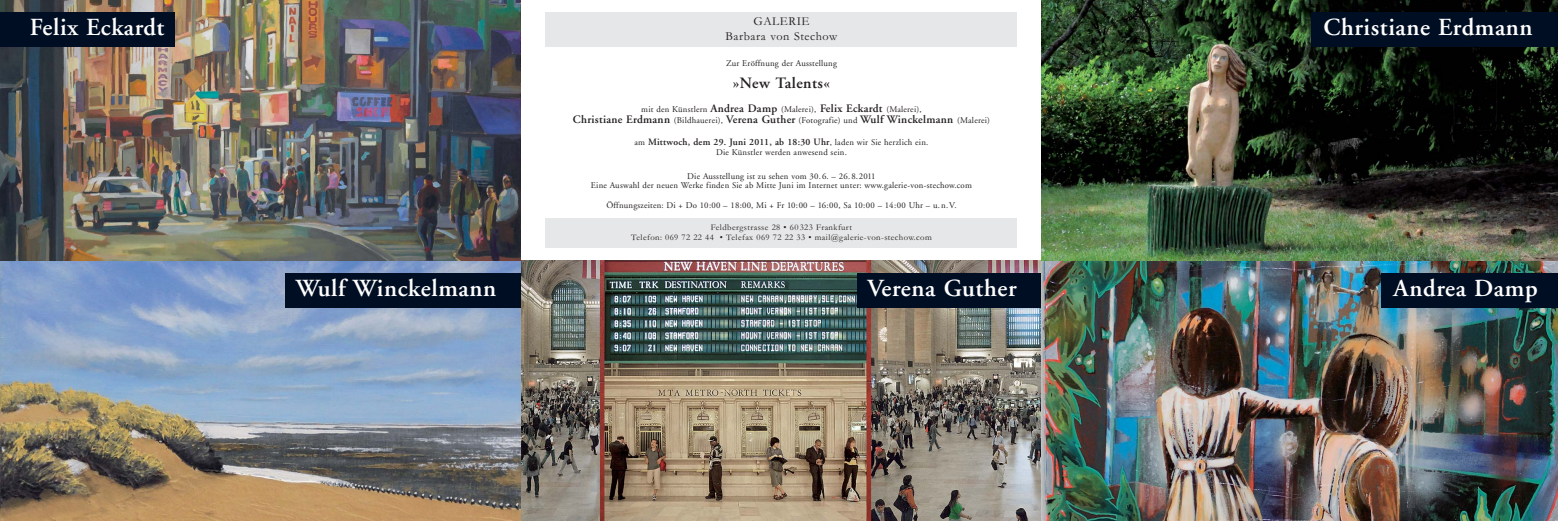
<style>
.page{position:relative;width:1558px;height:521px;background:#fff}
.page>*{position:absolute;margin:0;border:0;box-sizing:border-box;transform-origin:0 0}
.t1{font:600 24.5px "Adobe Garamond";letter-spacing:.025em;color:#fff}
.t2{font:600 15.75px "Adobe Garamond";letter-spacing:.025em;color:#231f20}
.t3{font:12.25px/14.7px "Garamond";letter-spacing:.045em;color:#231f20;text-align:center}
.t4{font:600 11.38px "Adobe Garamond";letter-spacing:.025em;color:#231f20}
.t5{font:600 9.62px "Adobe Garamond";letter-spacing:.025em;color:#231f20}
.t6{font:8.75px/9.6px "Adobe Garamond";letter-spacing:.025em;color:#231f20;text-align:center}
.t7{font:8.75px/10.5px "Garamond";letter-spacing:.045em;color:#231f20;text-align:center}
.s1{font-weight:600;font-size:11.38px}
.s2{font-weight:400;font-size:8.75px}
</style>
<div class="page">
<img style="left:521px;top:260px;width:521px;height:261px">
<div style="left:857px;top:273px;width:189px;height:35px;background:#000e23"></div>
<img style="left:1042px;top:260px;width:516px;height:261px">
<div style="left:1382px;top:273px;width:176px;height:35px;background:#000e23"></div>
<img style="left:0;top:260px;width:521px;height:261px">
<div style="left:285px;top:273px;width:236px;height:35px;background:#000e23"></div>
<div style="left:546px;top:12px;width:471px;height:35px;background:#e6e7e8"></div>
<div style="left:546px;top:218px;width:471px;height:30px;background:#e6e7e8"></div>
<img style="left:1042px;top:0;width:516px;height:260px">
<div style="left:1311px;top:12px;width:247px;height:35px;background:#000e23"></div>
<img style="left:0;top:0;width:521px;height:260px">
<div style="left:0;top:12px;width:175px;height:35px;background:#000e23"></div>
<h3 class="t3" style="left:725px;top:15px;width:113px">GALERIE<br>Barbara von Stechow</h3>
<h1 class="t1" style="left:30px;top:18px;width:136px">Felix Eckardt</h1>
<h1 class="t1" style="left:1323px;top:18px;width:211px">Christiane Erdmann</h1>
<p class="t6" style="left:726px;top:59px;width:112px">Zur Eröffnung der Ausstellung</p>
<h2 class="t2" style="left:733px;top:77px;width:99px">»New Talents«</h2>
<p class="t6" style="left:641px;top:105px;width:282px">mit den Künstlern <span class="s1">Andrea Damp</span> (Malerei), <span class="s1">Felix Eckardt</span> (Malerei),</p>
<h3 class="t4" style="left:573px;top:115px;width:418px">Christiane Erdmann <span class="s2">(Bildhauerei),</span> Verena Guther <span class="s2">(Fotografie) und</span> Wulf Winckelmann <span class="s2">(Malerei)</span></h3>
<p class="t5" style="left:634px;top:138px;width:295px"><span class="s2">am</span> Mittwoch, dem 29. Juni 2011, ab 18:30 Uhr<span class="s2">, laden wir Sie herzlich ein.</span></p>
<p class="t6" style="left:716px;top:148px;width:132px">Die Künstler werden anwesend sein.</p>
<p class="t6" style="left:591px;top:172px;width:382px">Die Ausstellung ist zu sehen vom 30.6. – 26.8.2011<br>Eine Auswahl der neuen Werke finden Sie ab Mitte Juni im Internet unter: www.galerie-von-stechow.com</p>
<p class="t6" style="left:606px;top:201px;width:352px">Öffnungszeiten: Di + Do 10:00 – 18:00, Mi + Fr 10:00 – 16:00, Sa 10:00 – 14:00 Uhr – u.n.V.</p>
<p class="t7" style="left:631px;top:223px;width:302px">Feldbergstrasse 28 • 60323 Frankfurt<br>Telefon: 069 72 22 44 • Telefax 069 72 22 33 • mail@galerie-von-stechow.com</p>
<h1 class="t1" style="left:296px;top:278px;width:202px">Wulf Winckelmann</h1>
<h1 class="t1" style="left:867px;top:278px;width:151px">Verena Guther</h1>
<h1 class="t1" style="left:1393px;top:278px;width:145px">Andrea Damp</h1>
</div>
